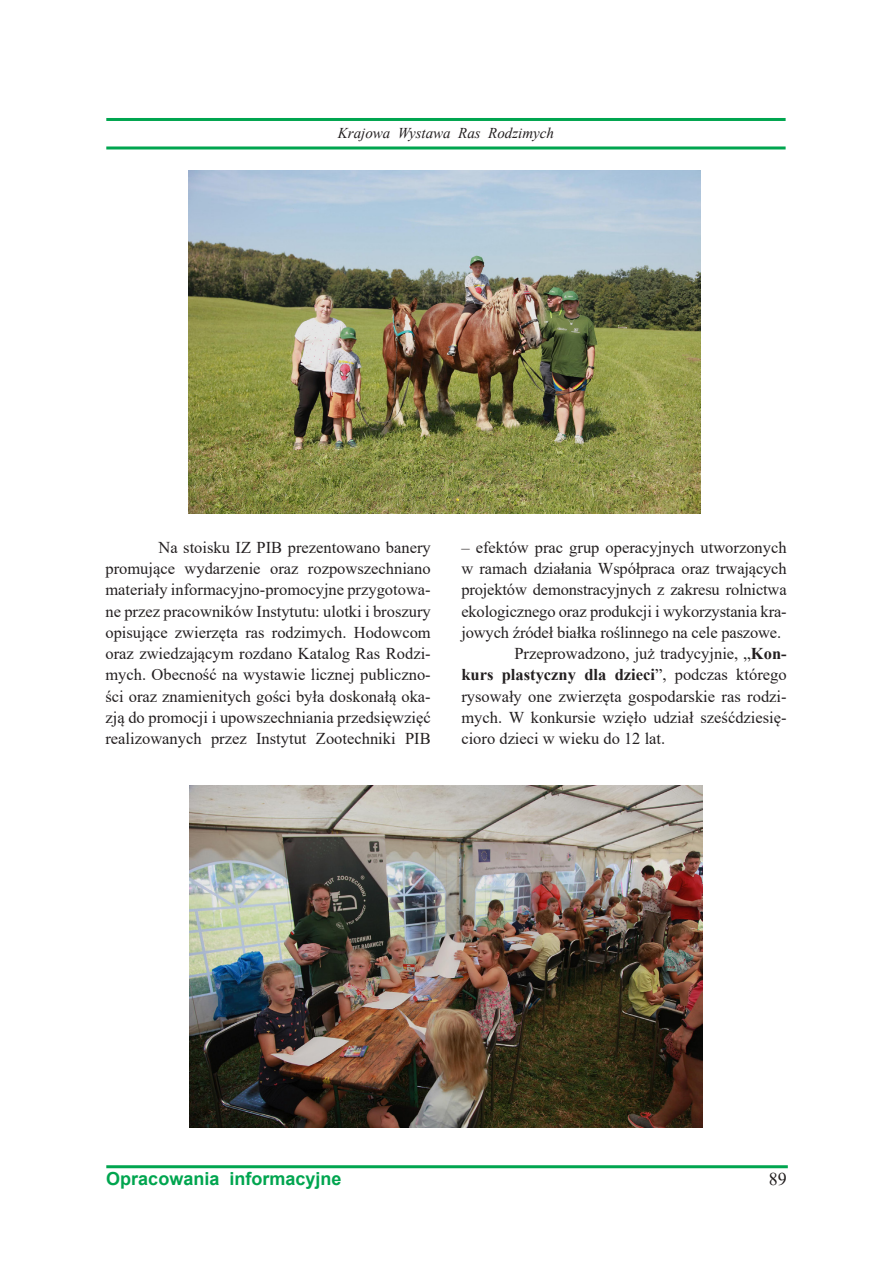
<style>
.page{position:relative;width:893px;height:1263px;background:#fff}
.page>*{position:absolute;margin:0;border:0;box-sizing:border-box;transform-origin:0 0}
.t1{font:700 18px "Arial";color:#00a54f}
.t2{font:18px "Times New Roman";color:#231f20}
.Normalny{font:16.5px/21.3px "Times New Roman";color:#231f20;text-align:justify}
.t3{font:italic 15px "Times New Roman";color:#231f20}
.s1{font-weight:700}
</style>
<div class="page">
<hr style="left:106px;top:118px;width:680px;height:3px;background:#00a54f">
<hr style="left:106px;top:146px;width:680px;height:3px;background:#00a54f">
<hr style="left:106px;top:1165px;width:682px;height:3px;background:#00a54f">
<img style="left:189px;top:171px;width:511px;height:342px">
<img style="left:190px;top:785px;width:513px;height:342px">
<p class="t3" style="left:338px;top:123px;width:218px">Krajowa Wystawa Ras Rodzimych</p>
<p class="Normalny" style="left:105px;top:536px;width:327px;text-indent:53px">Na stoisku IZ PIB prezentowano banery promujące wydarzenie oraz rozpowszechniano materiały informacyjno-promocyjne przygotowa&shy;ne przez pracowników Instytutu: ulotki i broszury opisujące zwierzęta ras rodzimych. Hodowcom oraz zwiedzającym rozdano Katalog Ras Rodzi&shy;mych. Obecność na wystawie licznej publiczno&shy;ści oraz znamienitych gości była doskonałą oka&shy;zją do promocji i upowszechniania przedsięwzięć realizowanych przez Instytut Zootechniki PIB</p>
<p class="Normalny" style="left:461px;top:536px;width:327px">– efektów prac grup operacyjnych utworzonych w ramach działania Współpraca oraz trwających projektów demonstracyjnych z zakresu rolnictwa ekologicznego oraz produkcji i wykorzystania kra&shy;jowych źródeł białka roślinnego na cele paszowe.</p>
<p class="Normalny" style="left:461px;top:642px;width:327px;text-indent:53px">Przeprowadzono, już tradycyjnie, „<span class="s1">Kon&shy;kurs plastyczny dla dzieci</span>”, podczas którego rysowały one zwierzęta gospodarskie ras rodzi&shy;mych. W konkursie wzięło udział sześćdziesię&shy;cioro dzieci w wieku do 12 lat.</p>
<p class="t1" style="left:106px;top:1166px;width:237px">Opracowania informacyjne</p>
<p class="t2" style="left:769px;top:1166px;width:19px">89</p>
</div>
